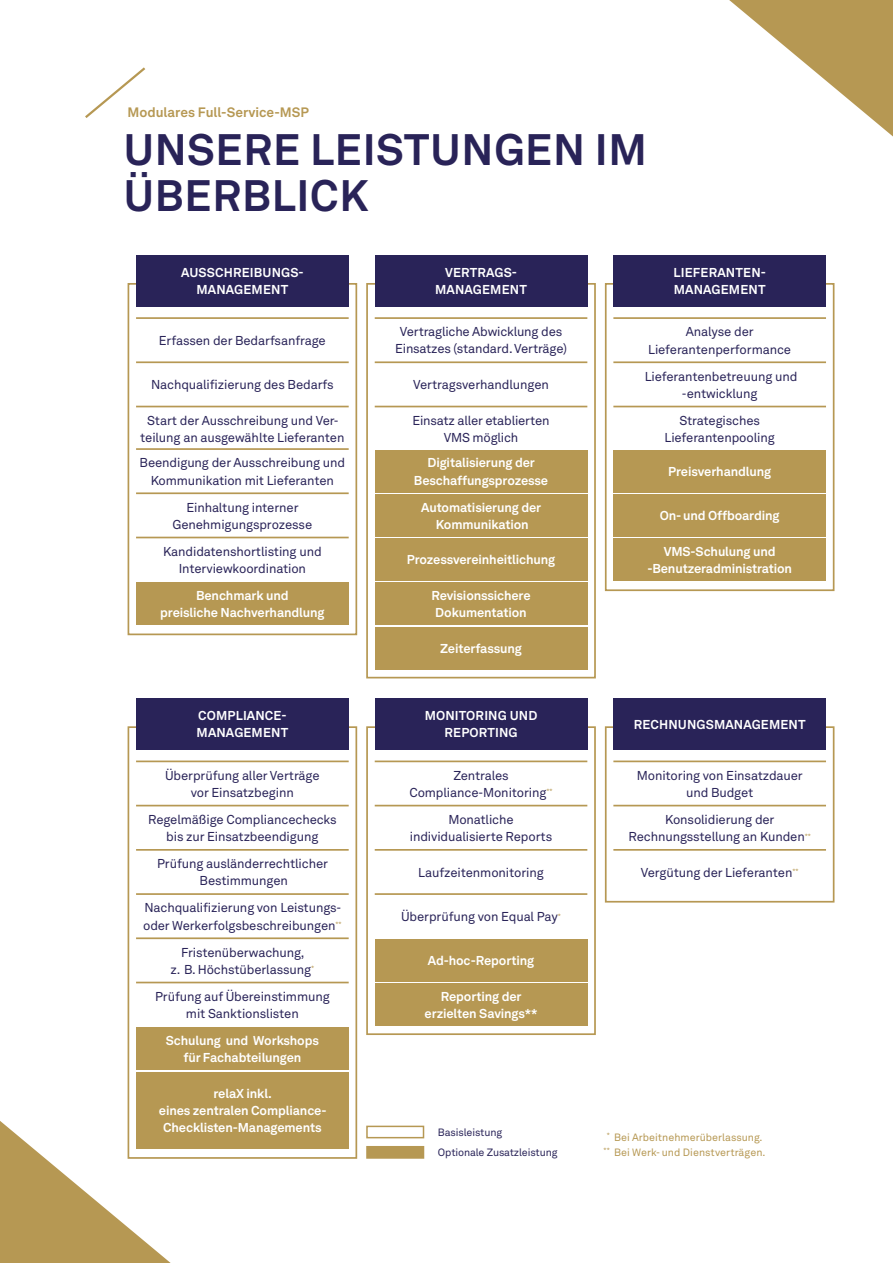
<style>
.page{position:relative;width:893px;height:1263px;background:#fff}
.page>*{position:absolute;margin:0;border:0;box-sizing:border-box;transform-origin:0 0}
.t1{font:700 43.5px/46.5px "Akkurat LL";letter-spacing:.01em;color:#292358}
.t2{font:700 13.5px "Akkurat LL";color:#b69853}
.t3{font:12.75px/17.2px "Akkurat LL";letter-spacing:-.01em;color:#292358;text-align:center}
.t4{font:700 12.75px/17.2px "Akkurat LL";letter-spacing:-.01em;color:#fff;text-align:center}
.t5{font:700 12.75px/17.2px "Akkurat LL";letter-spacing:.01em;color:#fff;text-align:center}
.t6{font:10.5px/15px "Akkurat LL";color:#b69853}
.t7{font:10.5px/20.2px "Akkurat LL";letter-spacing:-.01em;color:#292358}
</style>
<div class="page">
<svg style="left:729px;top:0;width:164px;height:136px"></svg>
<svg style="left:0;top:1121px;width:171px;height:142px"></svg>
<div style="left:366px;top:1126px;width:58px;height:12px;border:2px solid #b69853"></div>
<div style="left:366px;top:1146px;width:58px;height:13px;background:#b69853;border:2px solid #b69853"></div>
<div style="left:605px;top:283px;width:229px;height:308px;border:2px solid #b69853"></div>
<div style="left:613px;top:255px;width:213px;height:51px;background:#292358"></div>
<div style="left:613px;top:450px;width:213px;height:42px;background:#b69853"></div>
<div style="left:613px;top:494px;width:213px;height:43px;background:#b69853"></div>
<div style="left:613px;top:538px;width:213px;height:43px;background:#b69853"></div>
<hr style="left:375px;top:361px;width:212px;height:2px;background:#b69853">
<hr style="left:613px;top:361px;width:213px;height:2px;background:#b69853">
<hr style="left:375px;top:406px;width:212px;height:1px;background:#b69853">
<hr style="left:613px;top:406px;width:213px;height:1px;background:#b69853">
<div style="left:128px;top:283px;width:229px;height:352px;border:2px solid #b69853"></div>
<div style="left:136px;top:255px;width:213px;height:51px;background:#292358"></div>
<div style="left:136px;top:583px;width:213px;height:42px;background:#b69853"></div>
<hr style="left:136px;top:361px;width:213px;height:2px;background:#b69853">
<hr style="left:136px;top:406px;width:213px;height:1px;background:#b69853">
<hr style="left:136px;top:448px;width:213px;height:2px;background:#b69853">
<hr style="left:136px;top:492px;width:213px;height:2px;background:#b69853">
<hr style="left:136px;top:537px;width:213px;height:1px;background:#b69853">
<hr style="left:136px;top:317px;width:213px;height:2px;background:#b69853">
<div style="left:128px;top:726px;width:229px;height:433px;border:2px solid #b69853"></div>
<div style="left:136px;top:698px;width:213px;height:51px;background:#292358"></div>
<div style="left:136px;top:1027px;width:213px;height:43px;background:#b69853"></div>
<div style="left:136px;top:1072px;width:213px;height:76px;background:#b69853"></div>
<hr style="left:136px;top:805px;width:213px;height:1px;background:#b69853">
<hr style="left:136px;top:849px;width:213px;height:2px;background:#b69853">
<hr style="left:136px;top:893px;width:213px;height:2px;background:#b69853">
<hr style="left:136px;top:937px;width:213px;height:2px;background:#b69853">
<hr style="left:136px;top:982px;width:213px;height:1px;background:#b69853">
<hr style="left:136px;top:760px;width:213px;height:2px;background:#b69853">
<div style="left:605px;top:726px;width:229px;height:176px;border:2px solid #b69853"></div>
<div style="left:613px;top:698px;width:213px;height:51px;background:#292358"></div>
<hr style="left:613px;top:805px;width:213px;height:1px;background:#b69853">
<hr style="left:613px;top:849px;width:213px;height:2px;background:#b69853">
<hr style="left:613px;top:760px;width:213px;height:2px;background:#b69853">
<hr style="left:375px;top:317px;width:212px;height:2px;background:#b69853">
<hr style="left:613px;top:317px;width:213px;height:2px;background:#b69853">
<hr style="left:375px;top:805px;width:212px;height:1px;background:#b69853">
<hr style="left:375px;top:849px;width:212px;height:2px;background:#b69853">
<hr style="left:375px;top:893px;width:212px;height:2px;background:#b69853">
<hr style="left:375px;top:760px;width:212px;height:2px;background:#b69853">
<div style="left:375px;top:939px;width:212px;height:43px;background:#b69853"></div>
<div style="left:375px;top:983px;width:212px;height:43px;background:#b69853"></div>
<div style="left:366px;top:726px;width:230px;height:309px;border:2px solid #b69853"></div>
<div style="left:375px;top:698px;width:212px;height:51px;background:#292358"></div>
<div style="left:375px;top:627px;width:212px;height:42px;background:#b69853"></div>
<div style="left:366px;top:283px;width:230px;height:395px;border:2px solid #b69853"></div>
<div style="left:375px;top:255px;width:212px;height:51px;background:#292358"></div>
<div style="left:375px;top:450px;width:212px;height:42px;background:#b69853"></div>
<div style="left:375px;top:494px;width:212px;height:43px;background:#b69853"></div>
<div style="left:375px;top:538px;width:212px;height:43px;background:#b69853"></div>
<div style="left:375px;top:583px;width:212px;height:42px;background:#b69853"></div>
<svg style="left:85px;top:67px;width:61px;height:51px"></svg>
<p class="t2" style="left:128px;top:102px;width:183px">Modulares Full-Service-MSP</p>
<h1 class="t1" style="left:124px;top:123px;width:525px">UNSERE LEISTUNGEN IM<br>ÜBERBLICK</h1>
<p class="t5" style="left:181px;top:263px;width:124px">AUSSCHREIBUNGS-<br>MANAGEMENT</p>
<p class="t3" style="left:159px;top:331px;width:168px">Erfassen der Bedarfsanfrage</p>
<p class="t3" style="left:151px;top:376px;width:184px">Nachqualifizierung des Bedarfs</p>
<p class="t3" style="left:140px;top:411px;width:206px">Start der Ausschreibung und Ver&shy;teilung an ausgewählte Lieferanten</p>
<p class="t3" style="left:140px;top:454px;width:207px">Beendigung der Ausschreibung und<br>Kommunikation mit Lieferanten</p>
<p class="t3" style="left:173px;top:498px;width:141px">Einhaltung interner<br>Genehmigungsprozesse</p>
<p class="t3" style="left:163px;top:542px;width:160px">Kandidatenshortlisting und<br>Interviewkoordination</p>
<p class="t4" style="left:160px;top:586px;width:166px">Benchmark und<br>preisliche Nachverhandlung</p>
<p class="t5" style="left:197px;top:706px;width:93px;text-align:left">COMPLIANCE-<br>MANAGEMENT</p>
<p class="t3" style="left:165px;top:766px;width:156px">Überprüfung aller Verträge vor Einsatzbeginn</p>
<p class="t3" style="left:148px;top:810px;width:190px">Regelmäßige Compliancechecks bis zur Einsatzbeendigung</p>
<p class="t3" style="left:157px;top:854px;width:173px">Prüfung ausländerrechtlicher<br>Bestimmungen</p>
<p class="t3" style="left:143px;top:899px;width:200px;text-align:left">Nachqualifizierung von Leistungs&shy;oder Werkerfolgsbeschreibungen<sup>**</sup></p>
<p class="t3" style="left:171px;top:943px;width:145px">Fristenüberwachung,<br>z. B. Höchstüberlassung<sup>*</sup></p>
<p class="t3" style="left:155px;top:987px;width:176px">Prüfung auf Übereinstimmung mit Sanktionslisten</p>
<p class="t4" style="left:166px;top:1031px;width:155px">Schulung und Workshops für Fachabteilungen</p>
<p class="t4" style="left:159px;top:1084px;width:169px">relaX inkl.<br>eines zentralen Compliance-<br>Checklisten-Managements</p>
<p class="t5" style="left:435px;top:263px;width:93px">VERTRAGS-<br>MANAGEMENT</p>
<p class="t3" style="left:395px;top:322px;width:173px">Vertragliche Abwicklung des<br>Einsatzes (standard. Verträge)</p>
<p class="t3" style="left:413px;top:376px;width:137px">Vertragsverhandlungen</p>
<p class="t3" style="left:412px;top:411px;width:139px">Einsatz aller etablierten<br>VMS möglich</p>
<p class="t4" style="left:414px;top:453px;width:136px">Digitalisierung der<br>Beschaffungsprozesse</p>
<p class="t4" style="left:421px;top:498px;width:122px">Automatisierung der<br>Kommunikation</p>
<p class="t4" style="left:407px;top:551px;width:150px">Prozessvereinheitlichung</p>
<p class="t4" style="left:431px;top:586px;width:101px">Revisionssichere<br>Dokumentation</p>
<p class="t4" style="left:440px;top:639px;width:83px">Zeiterfassung</p>
<p class="t5" style="left:425px;top:706px;width:114px">MONITORING UND<br>REPORTING</p>
<p class="t3" style="left:409px;top:766px;width:145px">Zentrales<br>Compliance-Monitoring<sup>**</sup></p>
<p class="t3" style="left:410px;top:810px;width:144px">Monatliche individualisierte Reports</p>
<p class="t3" style="left:418px;top:863px;width:127px">Laufzeitenmonitoring</p>
<p class="t3" style="left:401px;top:907px;width:161px">Überprüfung von Equal Pay<sup>*</sup></p>
<p class="t4" style="left:428px;top:951px;width:108px">Ad-hoc-Reporting</p>
<p class="t4" style="left:425px;top:987px;width:114px">Reporting der erzielten Savings**</p>
<p class="t5" style="left:674px;top:263px;width:94px;text-align:left">LIEFERANTEN-<br>MANAGEMENT</p>
<p class="t3" style="left:648px;top:323px;width:144px">Analyse der<br>Lieferantenperformance</p>
<p class="t3" style="left:645px;top:367px;width:154px">Lieferantenbetreuung und -entwicklung</p>
<p class="t3" style="left:665px;top:411px;width:112px">Strategisches<br>Lieferantenpooling</p>
<p class="t4" style="left:668px;top:462px;width:105px">Preisverhandlung</p>
<p class="t4" style="left:660px;top:506px;width:121px">On- und Offboarding</p>
<p class="t4" style="left:647px;top:542px;width:146px">VMS-Schulung und -Benutzeradministration</p>
<p class="t5" style="left:634px;top:715px;width:173px">RECHNUNGSMANAGEMENT</p>
<p class="t3" style="left:637px;top:766px;width:167px">Monitoring von Einsatzdauer und Budget</p>
<p class="t3" style="left:628px;top:810px;width:184px">Konsolidierung der<br>Rechnungsstellung an Kunden<sup>**</sup></p>
<p class="t3" style="left:641px;top:863px;width:159px">Vergütung der Lieferanten<sup>**</sup></p>
<p class="t7" style="left:438px;top:1122px;width:121px">Basisleistung<br>Optionale Zusatzleistung</p>
<p class="t6" style="left:603px;top:1129px;width:163px"><sup>*</sup> Bei Arbeitnehmerüberlassung. <sup>**</sup> Bei Werk- und Dienstverträgen.</p>
</div>
